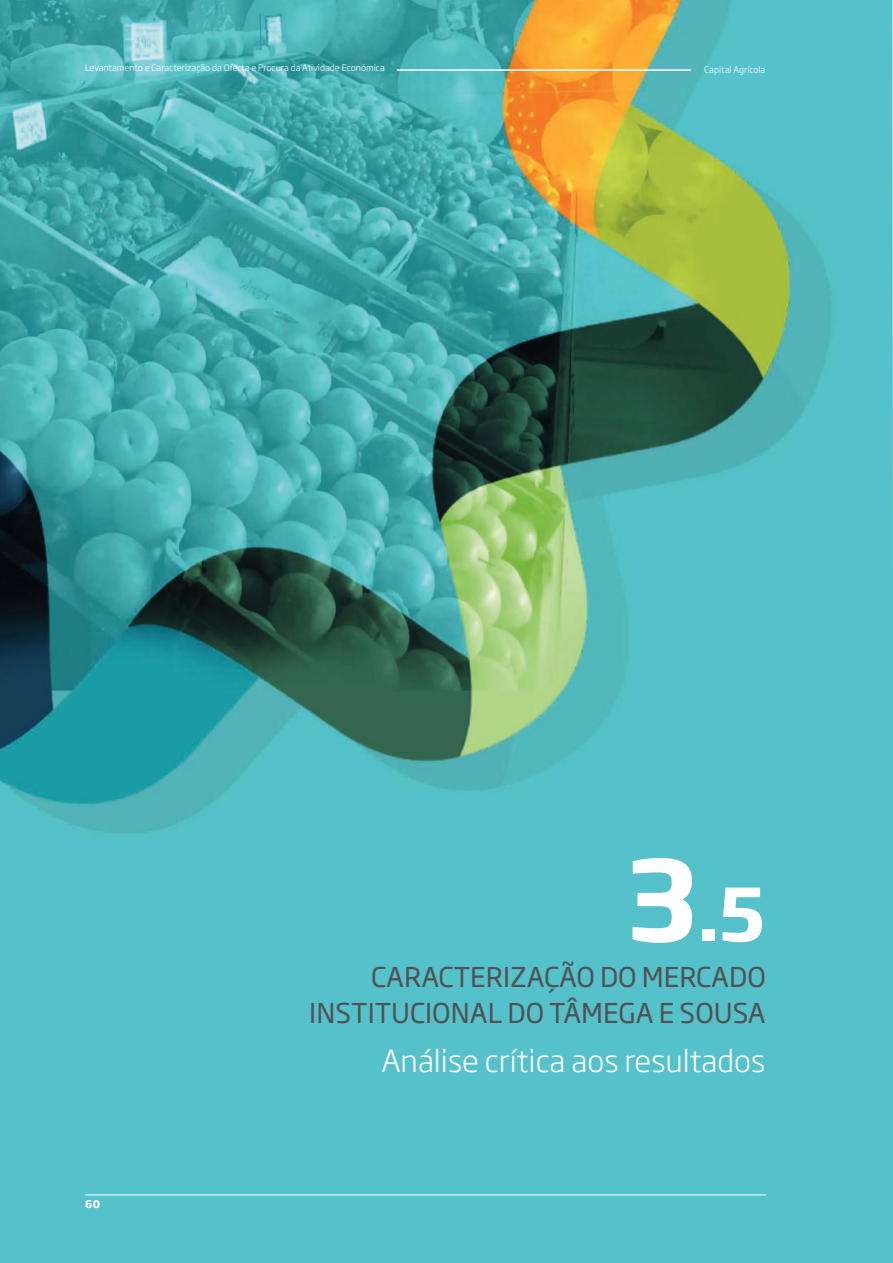
<style>
.page{position:relative;width:893px;height:1263px;background:#fff}
.page>*{position:absolute;margin:0;border:0;box-sizing:border-box;transform-origin:0 0}
.t1{font:700 72px "Soho Gothic Pro";color:#fff}
.t2{font:300 30px "Soho Gothic Pro";color:#fff}
.t3{font:27px/36px "Soho Gothic Pro";color:#515052;text-align:right}
.t4{font:700 10.5px "Soho Gothic Pro";color:#fff}
.t5{font:300 9px "Soho Gothic Pro";color:#fff}
.s1{font-size:109.5px}
</style>
<div class="page">
<img style="left:0;top:0;width:893px;height:1263px">
<hr style="left:85px;top:1194px;width:681px;height:1px;background:#fff">
<hr style="left:397px;top:69px;width:293px;height:2px;background:#fff">
<p class="t5" style="left:85px;top:60px;width:301px">Levantamento e Caracterização da Oferta e Procura da Atividade Económica</p>
<p class="t5" style="left:704px;top:63px;width:63px">Capital Agrícola</p>
<h1 class="t1" style="left:626px;top:857px;width:141px"><span class="s1">3</span>.5</h1>
<h3 class="t3" style="left:309px;top:958px;width:458px">CARACTERIZAÇÃO DO MERCADO<br>INSTITUCIONAL DO TÂMEGA E SOUSA</h3>
<p class="t4" style="left:85px;top:1195px;width:17px">60</p>
<h2 class="t2" style="left:381px;top:1037px;width:385px">Análise crítica aos resultados</h2>
</div>
